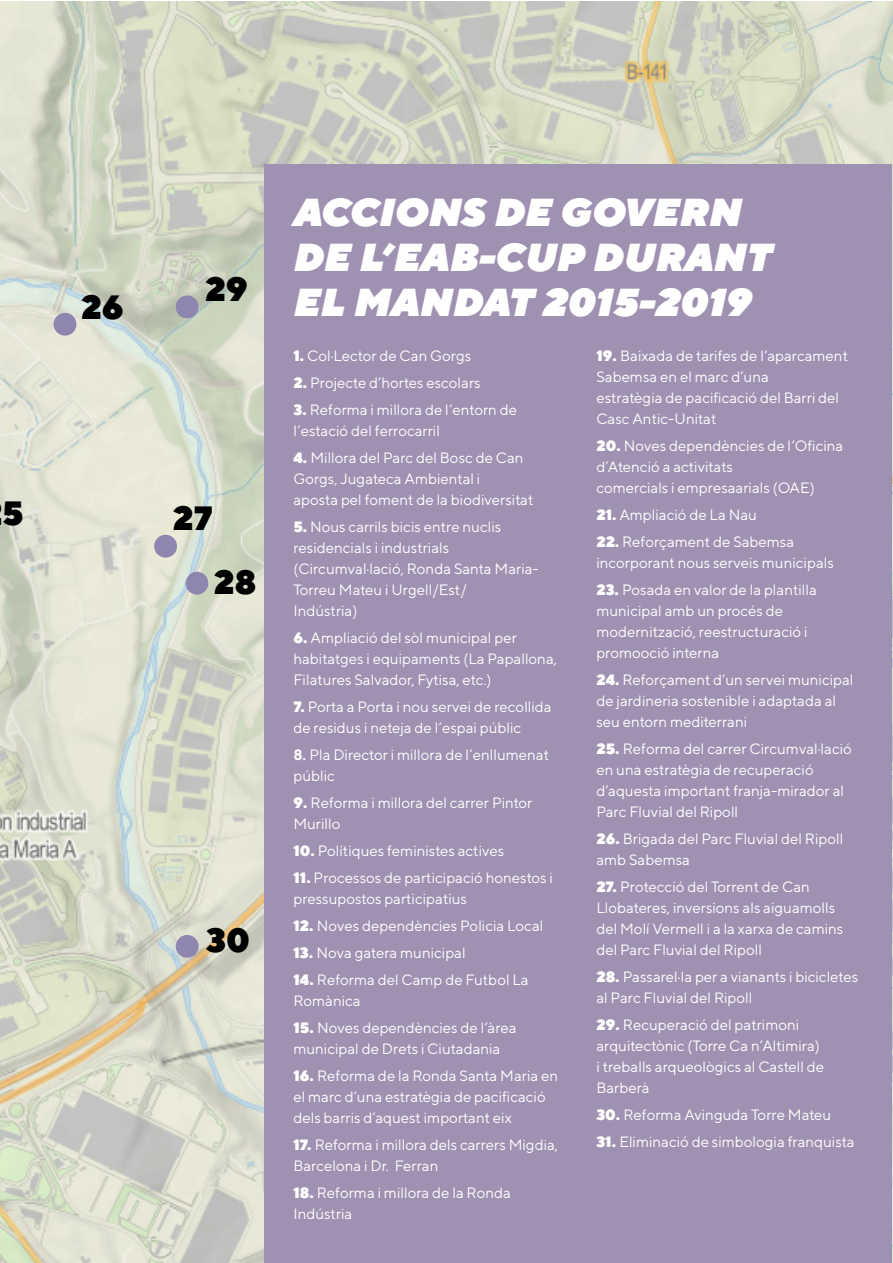
<style>
.page{position:relative;width:893px;height:1263px;background:#fff}
.page>*{position:absolute;margin:0;border:0;box-sizing:border-box;transform-origin:0 0}
.t1{font:italic 800 39px/45px "TT Norms";color:#fff}
.t2{font:900 33.75px "TT Norms";color:#000}
.t3{font:15px/21px "TT Norms";color:#fff}
.s1{font-weight:900}
.s2{font-weight:700}
</style>
<div class="page">
<img style="left:0;top:1px;width:893px;height:1262px">
<div style="left:265px;top:165px;width:627px;height:1098px;background:#9f91b2"></div>
<div style="left:176px;top:936px;width:22px;height:21px;background:#8e86ae;border-radius:50%"></div>
<div style="left:176px;top:935px;width:23px;height:23px;border:1px solid #8e86ae;border-radius:50%"></div>
<div style="left:155px;top:535px;width:21px;height:22px;background:#8e86ae;border-radius:50%"></div>
<div style="left:154px;top:535px;width:23px;height:23px;border:1px solid #8e86ae;border-radius:50%"></div>
<div style="left:54px;top:314px;width:22px;height:21px;background:#8e86ae;border-radius:50%"></div>
<div style="left:54px;top:313px;width:22px;height:23px;border:1px solid #8e86ae;border-radius:50%"></div>
<div style="left:176px;top:296px;width:22px;height:22px;background:#8e86ae;border-radius:50%"></div>
<div style="left:176px;top:295px;width:23px;height:23px;border:1px solid #8e86ae;border-radius:50%"></div>
<div style="left:186px;top:572px;width:22px;height:22px;background:#8e86ae;border-radius:50%"></div>
<div style="left:186px;top:572px;width:22px;height:23px;border:1px solid #8e86ae;border-radius:50%"></div>
<p class="t2" style="left:2px;top:491px;width:23px">5</p>
<p class="t2" style="left:81px;top:285px;width:44px">26</p>
<p class="t2" style="left:205px;top:267px;width:44px">29</p>
<p class="t2" style="left:173px;top:496px;width:41px">27</p>
<p class="t2" style="left:214px;top:560px;width:44px">28</p>
<p class="t2" style="left:206px;top:918px;width:45px">30</p>
<p class="t1" style="left:293px;top:189px;width:480px">ACCIONS DE GOVERN<br>DE L’EAB-CUP DURANT<br>EL MANDAT 2015-2019</p>
<p class="t3" style="left:293px;top:345px;width:179px"><span class="s1">1.</span> Col·Lector de Can Gorgs</p>
<p class="t3" style="left:293px;top:372px;width:189px"><span class="s1">2.</span> Projecte d’hortes escolars</p>
<p class="t3" style="left:293px;top:399px;width:225px"><span class="s1">3.</span> Reforma i millora de l’entorn de l’estació del ferrocarril</p>
<p class="t3" style="left:293px;top:447px;width:232px"><span class="s1">4.</span> Millora del Parc del Bosc de Can<br>Gorgs, Jugateca Ambiental i</p>
<p class="t3" style="left:293px;top:489px;width:242px">aposta pel foment de la biodiversitat</p>
<p class="t3" style="left:293px;top:516px;width:209px"><span class="s1">5.</span> Nous carrils bicis entre nuclis residencials i industrials</p>
<p class="t3" style="left:293px;top:558px;width:247px">(Circumval·lació, Ronda Santa Maria-<br>Torreu Mateu i Urgell/Est/</p>
<p class="t3" style="left:293px;top:600px;width:66px">Indústria)</p>
<p class="t3" style="left:293px;top:627px;width:265px"><span class="s1">6.</span> Ampliació del sòl municipal per habitatges i equipaments (La Papallona,<br>Filatures Salvador, Fytisa, etc.)</p>
<p class="t3" style="left:293px;top:696px;width:260px"><span class="s1">7.</span> Porta a Porta i nou servei de recollida de residus i neteja de l’espai públic</p>
<p class="t3" style="left:293px;top:744px;width:257px"><span class="s2">8.</span> Pla Director i millora de l’enllumenat públic</p>
<p class="t3" style="left:293px;top:792px;width:241px"><span class="s1">9.</span> Reforma i millora del carrer Pintor<br>Murillo</p>
<p class="t3" style="left:293px;top:840px;width:212px"><span class="s1">10.</span> Polítiques feministes actives</p>
<p class="t3" style="left:293px;top:867px;width:261px"><span class="s1">11.</span> Processos de participació honestos i pressupostos participatius</p>
<p class="t3" style="left:293px;top:915px;width:252px"><span class="s1">12.</span> Noves dependències Policia Local</p>
<p class="t3" style="left:293px;top:942px;width:174px"><span class="s1">13.</span> Nova gatera municipal</p>
<p class="t3" style="left:293px;top:969px;width:237px"><span class="s1">14.</span> Reforma del Camp de Futbol La<br>Romànica</p>
<p class="t3" style="left:293px;top:1017px;width:225px"><span class="s1">15.</span> Noves dependències de l’àrea municipal de Drets i Ciutadania</p>
<p class="t3" style="left:293px;top:1065px;width:266px"><span class="s1">16.</span> Reforma de la Ronda Santa Maria en el marc d’una estratègia de pacificació dels barris d’aquest important eix</p>
<p class="t3" style="left:293px;top:1134px;width:266px"><span class="s1">17.</span> Reforma i millora dels carrers Migdia,<br>Barcelona i Dr. Ferran</p>
<p class="t3" style="left:293px;top:1182px;width:219px"><span class="s1">18.</span> Reforma i millora de la Ronda<br>Indústria</p>
<p class="t3" style="left:596px;top:345px;width:253px"><span class="s1">19.</span> Baixada de tarifes de l’aparcament<br>Sabemsa en el marc d’una</p>
<p class="t3" style="left:596px;top:387px;width:244px">estratègia de pacificació del Barri del<br>Casc Antic-Unitat</p>
<p class="t3" style="left:596px;top:435px;width:248px"><span class="s1">20.</span> Noves dependències de l’Oficina d’Atenció a activitats</p>
<p class="t3" style="left:596px;top:477px;width:220px">comercials i empresaarials (OAE)</p>
<p class="t3" style="left:596px;top:504px;width:162px"><span class="s1">21.</span> Ampliació de La Nau</p>
<p class="t3" style="left:596px;top:531px;width:239px"><span class="s1">22.</span> Reforçament de Sabemsa incorporant nous serveis municipals</p>
<p class="t3" style="left:596px;top:579px;width:222px"><span class="s1">23.</span> Posada en valor de la plantilla municipal amb un procés de</p>
<p class="t3" style="left:596px;top:621px;width:213px">modernització, reestructuració i promooció interna</p>
<p class="t3" style="left:596px;top:669px;width:259px"><span class="s1">24.</span> Reforçament d’un servei municipal de jardineria sostenible i adaptada al seu entorn mediterrani</p>
<p class="t3" style="left:596px;top:738px;width:257px"><span class="s1">25.</span> Reforma del carrer Circumval·lació en una estratègia de recuperació d’aquesta important franja-mirador al Parc Fluvial del Ripoll</p>
<p class="t3" style="left:596px;top:828px;width:248px"><span class="s1">26.</span> Brigada del Parc Fluvial del Ripoll amb Sabemsa</p>
<p class="t3" style="left:596px;top:876px;width:240px"><span class="s1">27.</span> Protecció del Torrent de Can<br>Llobateres, inversions als aiguamolls</p>
<p class="t3" style="left:596px;top:918px;width:248px">del Molí Vermell i a la xarxa de camins del Parc Fluvial del Ripoll</p>
<p class="t3" style="left:596px;top:966px;width:263px"><span class="s1">28.</span> Passarel·la per a vianants i bicicletes al Parc Fluvial del Ripoll</p>
<p class="t3" style="left:596px;top:1014px;width:229px"><span class="s1">29.</span> Recuperació del patrimoni arquitectònic (Torre Ca n’Altimira) i treballs arqueològics al Castell de<br>Barberà</p>
<p class="t3" style="left:596px;top:1104px;width:236px"><span class="s1">30.</span> Reforma Avinguda Torre Mateu</p>
<p class="t3" style="left:596px;top:1131px;width:260px"><span class="s1">31.</span> Eliminació de simbologia franquista</p>
</div>
